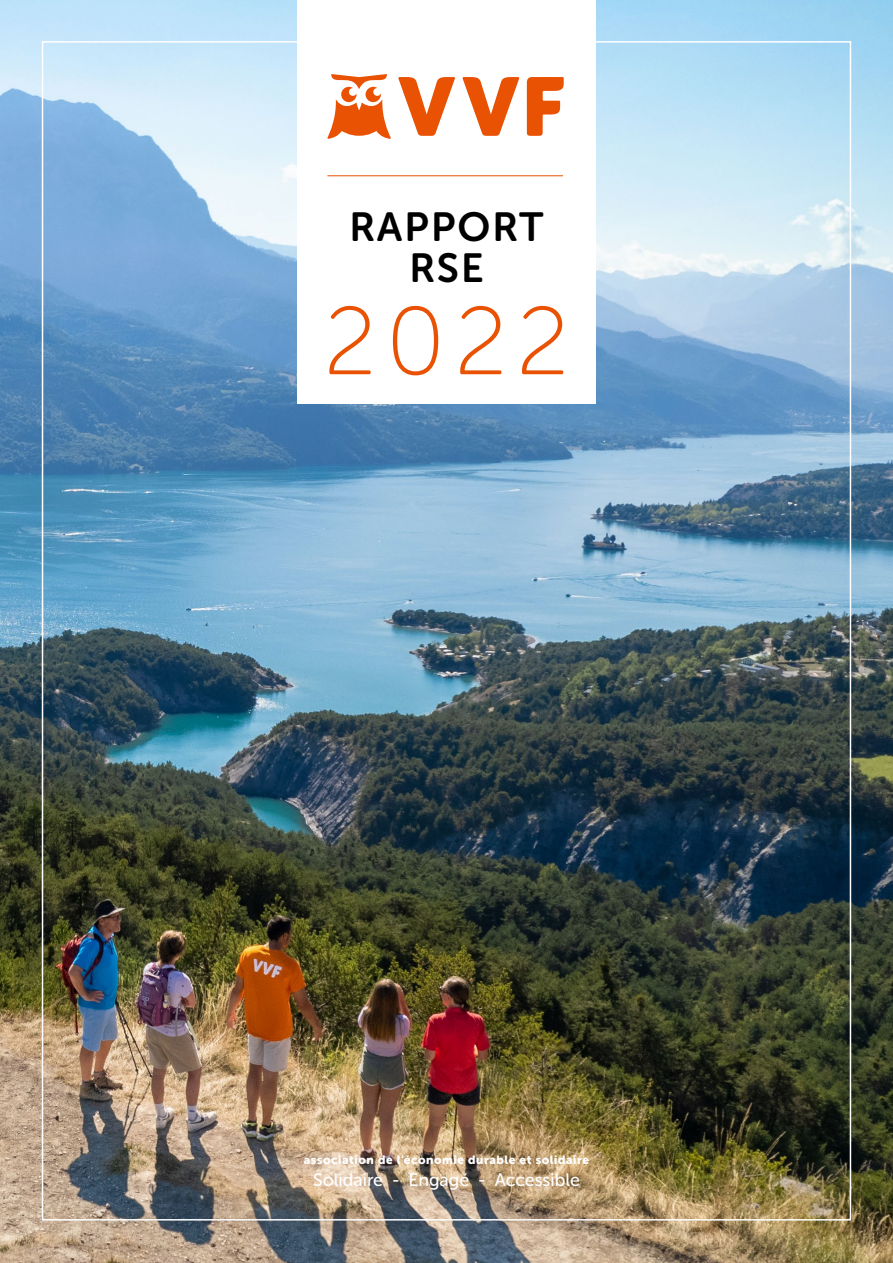
<style>
.page{position:relative;width:893px;height:1263px;background:#fff}
.page>*{position:absolute;margin:0;border:0;box-sizing:border-box;transform-origin:0 0}
.t1{font:96px "Museo Sans Rounded 100";color:#e95103}
.t2{font:40.5px/40.5px "Museo Sans Rounded 700";letter-spacing:.05em;color:#000;text-align:center}
.t3{font:18px "Museo Sans Rounded 500";color:#fff}
.t4{font:12px "Museo Sans Rounded 900";letter-spacing:.05em;color:#fff}
</style>
<div class="page">
<img style="left:0;top:0;width:893px;height:1263px">
<div style="left:297px;top:0;width:299px;height:404px;background:#fff"></div>
<hr style="left:327px;top:175px;width:236px;height:1px;background:#e95103">
<svg style="left:398px;top:77px;width:57px;height:59px"></svg>
<svg style="left:462px;top:77px;width:57px;height:59px"></svg>
<svg style="left:526px;top:77px;width:38px;height:59px"></svg>
<svg style="left:327px;top:74px;width:64px;height:65px"></svg>
<h2 class="t2" style="left:349px;top:207px;width:195px">RAPPORT<br>RSE</h2>
<h1 class="t1" style="left:324px;top:290px;width:246px">2022</h1>
<p class="t4" style="left:304px;top:1153px;width:287px">association de l’économie durable et solidaire</p>
<h3 class="t3" style="left:313px;top:1170px;width:268px">Solidaire - Engagé - Accessible</h3>
</div>
